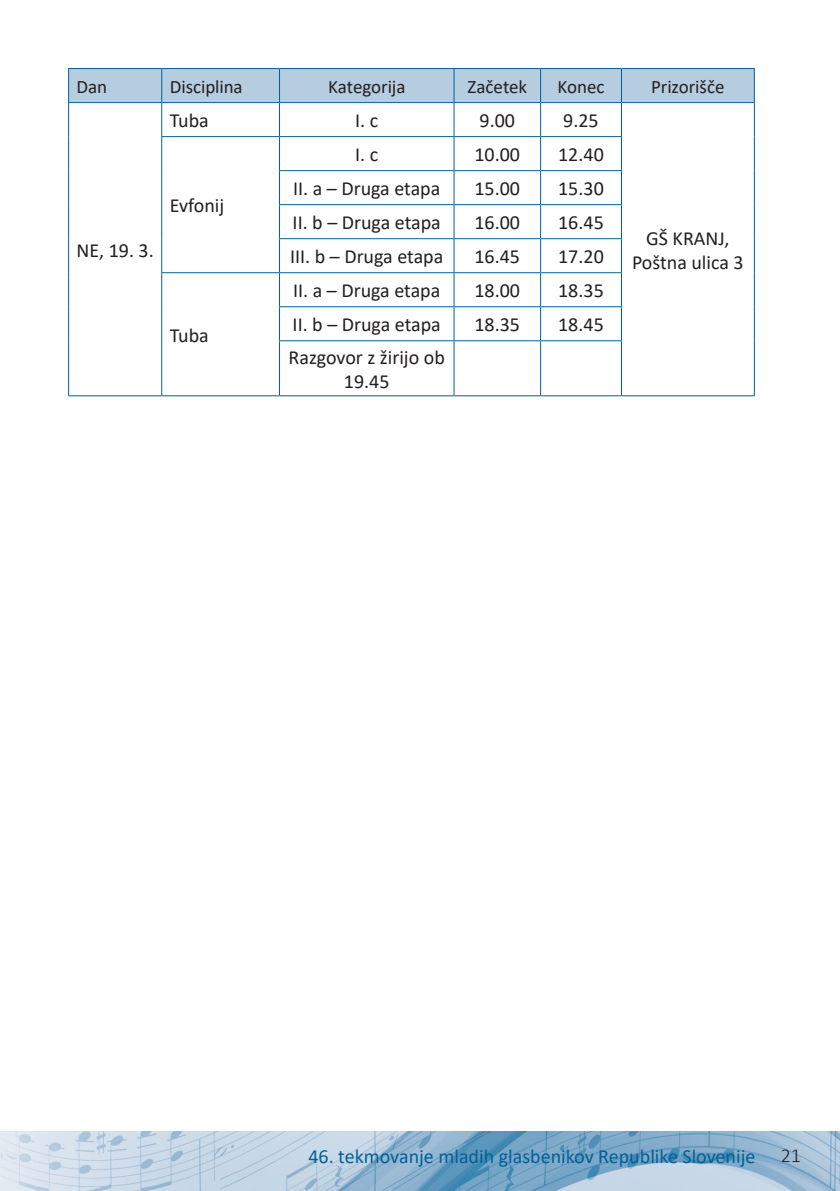
<style>
.page{position:relative;width:840px;height:1191px;background:#fff}
.page>*{position:absolute;margin:0;border:0;box-sizing:border-box;transform-origin:0 0}
.t1{font:20px/24px "Calibri";color:#231f20;text-align:center}
.t2{font:20px "Calibri";color:#006198}
.t3{font:300 20px "Calibri";color:#231f20}
.t4{font:19px "Calibri";letter-spacing:-.005em;color:#231f20}
</style>
<div class="page">
<img style="left:0;top:1131px;width:839px;height:60px">
<div style="left:69px;top:69px;width:684px;height:33px;background:#b6cde0"></div>
<svg style="left:69px;top:103px;width:684px;height:292px"></svg>
<hr style="left:68px;top:68px;width:94px;height:1px;background:#006198">
<hr style="left:68px;top:69px;width:1px;height:33px;background:#006198">
<hr style="left:162px;top:68px;width:117px;height:1px;background:#006198">
<hr style="left:161px;top:69px;width:1px;height:33px;background:#006198">
<hr style="left:279px;top:68px;width:175px;height:1px;background:#006198">
<hr style="left:279px;top:69px;width:1px;height:33px;background:#006198">
<hr style="left:454px;top:68px;width:86px;height:1px;background:#006198">
<hr style="left:453px;top:69px;width:1px;height:33px;background:#006198">
<hr style="left:540px;top:68px;width:81px;height:1px;background:#006198">
<hr style="left:540px;top:69px;width:1px;height:33px;background:#006198">
<hr style="left:621px;top:68px;width:133px;height:1px;background:#006198">
<hr style="left:620px;top:69px;width:1px;height:33px;background:#006198">
<hr style="left:753px;top:69px;width:1px;height:33px;background:#006198">
<hr style="left:68px;top:102px;width:94px;height:1px;background:#006198">
<hr style="left:68px;top:103px;width:1px;height:34px;background:#006198">
<hr style="left:162px;top:102px;width:117px;height:1px;background:#006198">
<hr style="left:161px;top:103px;width:1px;height:33px;background:#006198">
<hr style="left:279px;top:102px;width:175px;height:1px;background:#006198">
<hr style="left:279px;top:103px;width:1px;height:33px;background:#006198">
<hr style="left:454px;top:102px;width:86px;height:1px;background:#006198">
<hr style="left:453px;top:103px;width:1px;height:33px;background:#006198">
<hr style="left:540px;top:102px;width:81px;height:1px;background:#006198">
<hr style="left:540px;top:103px;width:1px;height:33px;background:#006198">
<hr style="left:621px;top:102px;width:133px;height:1px;background:#006198">
<hr style="left:620px;top:103px;width:1px;height:33px;background:#006198">
<hr style="left:753px;top:103px;width:1px;height:34px;background:#006198">
<hr style="left:68px;top:137px;width:1px;height:34px;background:#006198">
<hr style="left:161px;top:136px;width:118px;height:1px;background:#006198">
<hr style="left:161px;top:137px;width:1px;height:34px;background:#006198">
<hr style="left:279px;top:136px;width:175px;height:1px;background:#006198">
<hr style="left:279px;top:137px;width:1px;height:33px;background:#006198">
<hr style="left:454px;top:136px;width:86px;height:1px;background:#006198">
<hr style="left:453px;top:137px;width:1px;height:33px;background:#006198">
<hr style="left:540px;top:136px;width:81px;height:1px;background:#006198">
<hr style="left:540px;top:137px;width:1px;height:33px;background:#006198">
<hr style="left:620px;top:137px;width:1px;height:33px;background:#006198">
<hr style="left:753px;top:137px;width:1px;height:34px;background:#006198">
<hr style="left:68px;top:171px;width:1px;height:34px;background:#006198">
<hr style="left:161px;top:171px;width:1px;height:34px;background:#006198">
<hr style="left:279px;top:170px;width:175px;height:1px;background:#006198">
<hr style="left:279px;top:171px;width:1px;height:33px;background:#006198">
<hr style="left:454px;top:170px;width:86px;height:1px;background:#006198">
<hr style="left:453px;top:171px;width:1px;height:33px;background:#006198">
<hr style="left:540px;top:170px;width:81px;height:1px;background:#006198">
<hr style="left:540px;top:171px;width:1px;height:33px;background:#006198">
<hr style="left:620px;top:171px;width:1px;height:33px;background:#006198">
<hr style="left:753px;top:171px;width:1px;height:34px;background:#006198">
<hr style="left:68px;top:205px;width:1px;height:34px;background:#006198">
<hr style="left:161px;top:205px;width:1px;height:34px;background:#006198">
<hr style="left:279px;top:204px;width:175px;height:1px;background:#006198">
<hr style="left:279px;top:205px;width:1px;height:33px;background:#006198">
<hr style="left:454px;top:204px;width:86px;height:1px;background:#006198">
<hr style="left:453px;top:205px;width:1px;height:33px;background:#006198">
<hr style="left:540px;top:204px;width:81px;height:1px;background:#006198">
<hr style="left:540px;top:205px;width:1px;height:33px;background:#006198">
<hr style="left:620px;top:205px;width:1px;height:33px;background:#006198">
<hr style="left:753px;top:205px;width:1px;height:34px;background:#006198">
<hr style="left:68px;top:239px;width:1px;height:34px;background:#006198">
<hr style="left:161px;top:239px;width:1px;height:33px;background:#006198">
<hr style="left:279px;top:238px;width:175px;height:1px;background:#006198">
<hr style="left:279px;top:239px;width:1px;height:33px;background:#006198">
<hr style="left:454px;top:238px;width:86px;height:1px;background:#006198">
<hr style="left:453px;top:239px;width:1px;height:33px;background:#006198">
<hr style="left:540px;top:238px;width:81px;height:1px;background:#006198">
<hr style="left:540px;top:239px;width:1px;height:33px;background:#006198">
<hr style="left:620px;top:239px;width:1px;height:33px;background:#006198">
<hr style="left:753px;top:239px;width:1px;height:34px;background:#006198">
<hr style="left:68px;top:273px;width:1px;height:34px;background:#006198">
<hr style="left:161px;top:272px;width:118px;height:1px;background:#006198">
<hr style="left:161px;top:273px;width:1px;height:34px;background:#006198">
<hr style="left:279px;top:272px;width:175px;height:1px;background:#006198">
<hr style="left:279px;top:273px;width:1px;height:33px;background:#006198">
<hr style="left:454px;top:272px;width:86px;height:1px;background:#006198">
<hr style="left:453px;top:273px;width:1px;height:33px;background:#006198">
<hr style="left:540px;top:272px;width:81px;height:1px;background:#006198">
<hr style="left:540px;top:273px;width:1px;height:33px;background:#006198">
<hr style="left:620px;top:273px;width:1px;height:33px;background:#006198">
<hr style="left:753px;top:273px;width:1px;height:34px;background:#006198">
<hr style="left:68px;top:307px;width:1px;height:34px;background:#006198">
<hr style="left:161px;top:307px;width:1px;height:34px;background:#006198">
<hr style="left:279px;top:306px;width:175px;height:1px;background:#006198">
<hr style="left:279px;top:307px;width:1px;height:33px;background:#006198">
<hr style="left:454px;top:306px;width:86px;height:1px;background:#006198">
<hr style="left:453px;top:307px;width:1px;height:33px;background:#006198">
<hr style="left:540px;top:306px;width:81px;height:1px;background:#006198">
<hr style="left:540px;top:307px;width:1px;height:33px;background:#006198">
<hr style="left:620px;top:307px;width:1px;height:33px;background:#006198">
<hr style="left:753px;top:307px;width:1px;height:34px;background:#006198">
<hr style="left:68px;top:341px;width:1px;height:54px;background:#006198">
<hr style="left:161px;top:341px;width:1px;height:54px;background:#006198">
<hr style="left:279px;top:340px;width:175px;height:1px;background:#006198">
<hr style="left:279px;top:341px;width:1px;height:54px;background:#006198">
<hr style="left:454px;top:340px;width:86px;height:1px;background:#006198">
<hr style="left:453px;top:341px;width:1px;height:54px;background:#006198">
<hr style="left:540px;top:340px;width:81px;height:1px;background:#006198">
<hr style="left:540px;top:341px;width:1px;height:54px;background:#006198">
<hr style="left:620px;top:341px;width:1px;height:54px;background:#006198">
<hr style="left:753px;top:341px;width:1px;height:54px;background:#006198">
<hr style="left:68px;top:395px;width:94px;height:1px;background:#006198">
<hr style="left:162px;top:395px;width:117px;height:1px;background:#006198">
<hr style="left:279px;top:395px;width:175px;height:1px;background:#006198">
<hr style="left:454px;top:395px;width:86px;height:1px;background:#006198">
<hr style="left:540px;top:395px;width:81px;height:1px;background:#006198">
<hr style="left:621px;top:395px;width:133px;height:1px;background:#006198">
<p class="t4" style="left:77px;top:73px;width:32px">Dan</p>
<p class="t4" style="left:170px;top:73px;width:74px">Disciplina</p>
<p class="t4" style="left:328px;top:73px;width:79px">Kategorija</p>
<p class="t4" style="left:467px;top:73px;width:61px">Začetek</p>
<p class="t4" style="left:557px;top:73px;width:48px">Konec</p>
<p class="t4" style="left:651px;top:73px;width:75px">Prizorišče</p>
<p class="t1" style="left:77px;top:237px;width:79px">NE, 19. 3.</p>
<p class="t1" style="left:170px;top:108px;width:41px">Tuba</p>
<p class="t1" style="left:355px;top:108px;width:25px">I. c</p>
<p class="t1" style="left:479px;top:108px;width:37px">9.00</p>
<p class="t1" style="left:563px;top:108px;width:37px">9.25</p>
<p class="t1" style="left:170px;top:193px;width:56px">Evfonij</p>
<p class="t1" style="left:170px;top:323px;width:41px">Tuba</p>
<p class="t1" style="left:355px;top:142px;width:25px">I. c</p>
<p class="t1" style="left:474px;top:142px;width:47px">10.00</p>
<p class="t1" style="left:558px;top:142px;width:47px">12.40</p>
<p class="t1" style="left:293px;top:176px;width:149px">II. a – Druga etapa</p>
<p class="t1" style="left:474px;top:176px;width:47px">15.00</p>
<p class="t1" style="left:558px;top:176px;width:47px">15.30</p>
<p class="t1" style="left:292px;top:210px;width:150px">II. b – Druga etapa</p>
<p class="t1" style="left:474px;top:210px;width:47px">16.00</p>
<p class="t1" style="left:558px;top:210px;width:47px">16.45</p>
<p class="t1" style="left:290px;top:244px;width:155px">III. b – Druga etapa</p>
<p class="t1" style="left:474px;top:244px;width:47px">16.45</p>
<p class="t1" style="left:558px;top:244px;width:47px">17.20</p>
<p class="t1" style="left:293px;top:278px;width:149px">II. a – Druga etapa</p>
<p class="t1" style="left:474px;top:278px;width:47px">18.00</p>
<p class="t1" style="left:558px;top:278px;width:47px">18.35</p>
<p class="t1" style="left:292px;top:312px;width:150px">II. b – Druga etapa</p>
<p class="t1" style="left:474px;top:312px;width:47px">18.35</p>
<p class="t1" style="left:558px;top:312px;width:47px">18.45</p>
<p class="t1" style="left:288px;top:345px;width:158px">Razgovor z žirijo ob<br>19.45</p>
<p class="t1" style="left:631px;top:225px;width:113px">GŠ KRANJ,<br>Poštna ulica 3</p>
<p class="t2" style="left:308px;top:1142px;width:448px">46. tekmovanje mladih glasbenikov Republike Slovenije</p>
<p class="t3" style="left:780px;top:1143px;width:22px">21</p>
</div>
